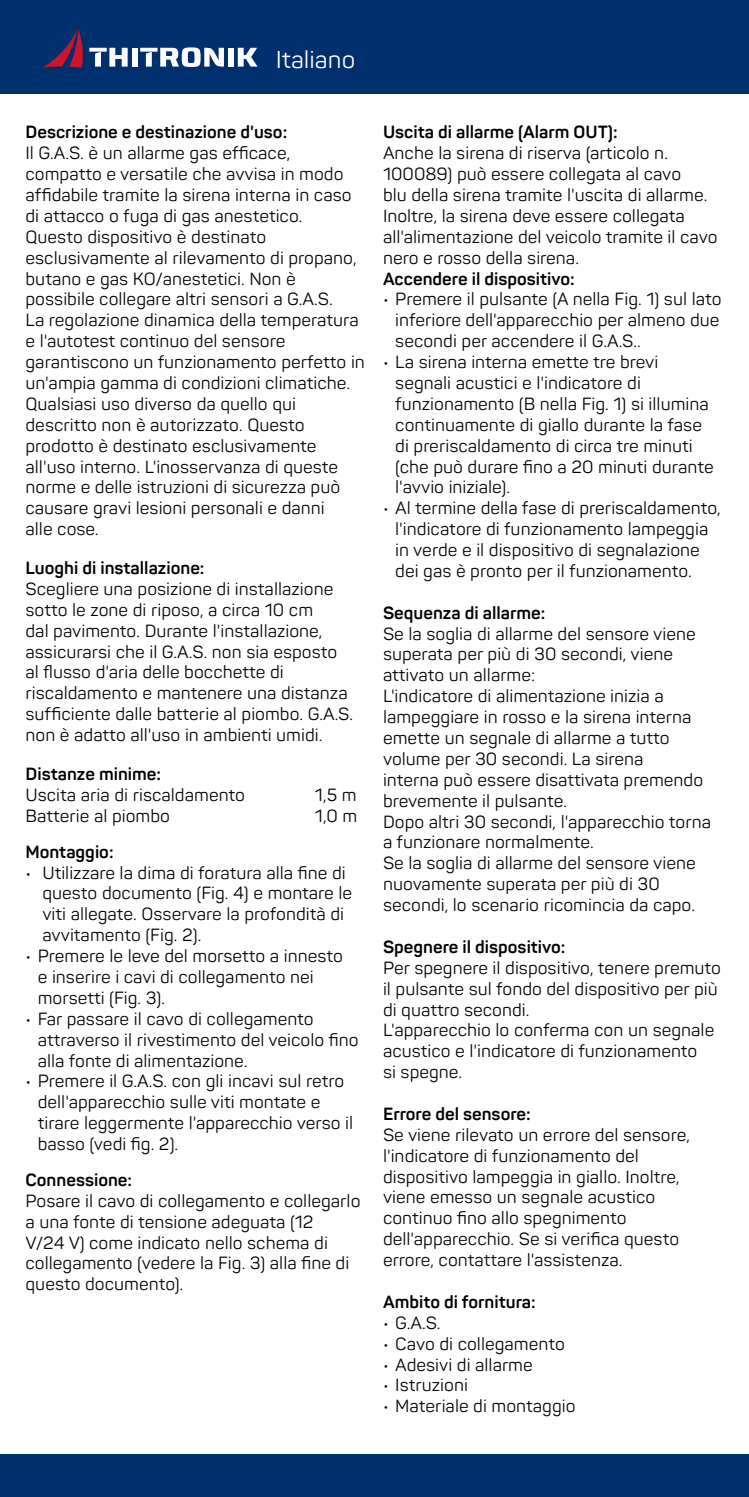
<style>
.page{position:relative;width:749px;height:1497px;background:#fff}
.page>*{position:absolute;margin:0;border:0;box-sizing:border-box;transform-origin:0 0}
.t1{font:24px "Panton";color:#fff}
.t2{font:17.4px/21px "Panton";color:#000}
.t3{font:700 17.4px "Panton";color:#000}
</style>
<div class="page">
<div style="left:0;top:0;width:748px;height:94px;background:#002f6e"></div>
<div style="left:0;top:1454px;width:748px;height:43px;background:#002f6e"></div>
<svg style="left:238px;top:48px;width:19px;height:19px"></svg>
<div style="left:228px;top:48px;width:6px;height:19px;background:#fff"></div>
<svg style="left:140px;top:47px;width:84px;height:20px"></svg>
<div style="left:131px;top:48px;width:6px;height:19px;background:#fff"></div>
<svg style="left:43px;top:29px;width:85px;height:39px"></svg>
<p class="t1" style="left:276px;top:44px;width:81px">Italiano</p>
<p class="t3" style="left:26px;top:121px;width:263px">Descrizione e destinazione d'uso:</p>
<p class="t2" style="left:26px;top:143px;width:327px">Il G.A.S. è un allarme gas efficace, compatto e versatile che avvisa in modo affidabile tramite la sirena interna in caso di attacco o fuga di gas anestetico.</p>
<p class="t2" style="left:26px;top:226px;width:332px">Questo dispositivo è destinato esclusivamente al rilevamento di propano, butano e gas KO/anestetici. Non è possibile collegare altri sensori a G.A.S.</p>
<p class="t2" style="left:26px;top:310px;width:341px">La regolazione dinamica della temperatura e l'autotest continuo del sensore garantiscono un funzionamento perfetto in un'ampia gamma di condizioni climatiche.</p>
<p class="t2" style="left:26px;top:393px;width:316px">Qualsiasi uso diverso da quello qui descritto non è autorizzato. Questo prodotto è destinato esclusivamente all'uso interno. L'inosservanza di queste norme e delle istruzioni di sicurezza può causare gravi lesioni personali e danni alle cose.</p>
<p class="t3" style="left:26px;top:557px;width:180px">Luoghi di installazione:</p>
<p class="t2" style="left:26px;top:578px;width:329px">Scegliere una posizione di installazione sotto le zone di riposo, a circa 10 cm<br>dal pavimento. Durante l'installazione, assicurarsi che il G.A.S. non sia esposto al flusso d'aria delle bocchette di riscaldamento e mantenere una distanza sufficiente dalle batterie al piombo. G.A.S. non è adatto all'uso in ambienti umidi.</p>
<p class="t3" style="left:26px;top:763px;width:137px">Distanze minime:</p>
<p class="t2" style="left:26px;top:784px;width:221px">Uscita aria di riscaldamento</p>
<p class="t2" style="left:315px;top:784px;width:43px">1,5 m</p>
<p class="t2" style="left:26px;top:805px;width:146px">Batterie al piombo</p>
<p class="t2" style="left:315px;top:805px;width:44px">1,0 m</p>
<p class="t3" style="left:26px;top:840px;width:89px">Montaggio:</p>
<p class="t2" style="left:42px;top:862px;width:311px;text-indent:-17px">• Utilizzare la dima di foratura alla fine di questo documento (Fig. 4) e montare le viti allegate. Osservare la profondità di avvitamento (Fig. 2).</p>
<p class="t2" style="left:38px;top:945px;width:307px;text-indent:-12px">• Premere le leve del morsetto a innesto e inserire i cavi di collegamento nei morsetti (Fig. 3).</p>
<p class="t2" style="left:38px;top:1008px;width:322px;text-indent:-12px">• Far passare il cavo di collegamento attraverso il rivestimento del veicolo fino alla fonte di alimentazione.</p>
<p class="t2" style="left:38px;top:1070px;width:317px;text-indent:-12px">• Premere il G.A.S. con gli incavi sul retro dell'apparecchio sulle viti montate e tirare leggermente l'apparecchio verso il basso (vedi fig. 2).</p>
<p class="t3" style="left:26px;top:1169px;width:108px">Connessione:</p>
<p class="t2" style="left:26px;top:1190px;width:336px">Posare il cavo di collegamento e collegarlo a una fonte di tensione adeguata (12<br>V/24 V) come indicato nello schema di collegamento (vedere la Fig. 3) alla fine di questo documento).</p>
<p class="t3" style="left:383px;top:121px;width:236px">Uscita di allarme (Alarm OUT):</p>
<p class="t2" style="left:383px;top:143px;width:336px">Anche la sirena di riserva (articolo n.<br>100089) può essere collegata al cavo<br>blu della sirena tramite l'uscita di allarme.<br>Inoltre, la sirena deve essere collegata all'alimentazione del veicolo tramite il cavo nero e rosso della sirena.</p>
<p class="t3" style="left:383px;top:267px;width:193px">Accendere il dispositivo:</p>
<p class="t2" style="left:395px;top:289px;width:327px;text-align:justify;text-indent:-12px">• Premere il pulsante (A nella Fig. 1) sul lato inferiore dell'apparecchio per almeno due secondi per accendere il G.A.S..</p>
<p class="t2" style="left:395px;top:351px;width:320px;text-indent:-12px">• La sirena interna emette tre brevi segnali acustici e l'indicatore di funzionamento (B nella Fig. 1) si illumina continuamente di giallo durante la fase di preriscaldamento di circa tre minuti (che può durare fino a 20 minuti durante l'avvio iniziale).</p>
<p class="t2" style="left:395px;top:497px;width:327px;text-indent:-12px">• Al termine della fase di preriscaldamento, l'indicatore di funzionamento lampeggia in verde e il dispositivo di segnalazione dei gas è pronto per il funzionamento.</p>
<p class="t3" style="left:383px;top:602px;width:164px">Sequenza di allarme:</p>
<p class="t2" style="left:383px;top:623px;width:314px">Se la soglia di allarme del sensore viene superata per più di 30 secondi, viene attivato un allarme:</p>
<p class="t2" style="left:383px;top:685px;width:321px">L'indicatore di alimentazione inizia a lampeggiare in rosso e la sirena interna emette un segnale di allarme a tutto volume per 30 secondi. La sirena interna può essere disattivata premendo brevemente il pulsante.</p>
<p class="t2" style="left:383px;top:811px;width:329px">Dopo altri 30 secondi, l'apparecchio torna a funzionare normalmente.</p>
<p class="t2" style="left:383px;top:852px;width:314px">Se la soglia di allarme del sensore viene nuovamente superata per più di 30 secondi, lo scenario ricomincia da capo.</p>
<p class="t3" style="left:383px;top:936px;width:184px">Spegnere il dispositivo:</p>
<p class="t2" style="left:383px;top:957px;width:339px">Per spegnere il dispositivo, tenere premuto il pulsante sul fondo del dispositivo per più di quattro secondi.</p>
<p class="t2" style="left:383px;top:1019px;width:333px">L'apparecchio lo conferma con un segnale acustico e l'indicatore di funzionamento si spegne.</p>
<p class="t3" style="left:383px;top:1103px;width:149px">Errore del sensore:</p>
<p class="t2" style="left:383px;top:1124px;width:308px">Se viene rilevato un errore del sensore, l'indicatore di funzionamento del dispositivo lampeggia in giallo. Inoltre, viene emesso un segnale acustico continuo fino allo spegnimento dell'apparecchio. Se si verifica questo errore, contattare l'assistenza.</p>
<p class="t3" style="left:383px;top:1291px;width:154px">Ambito di fornitura:</p>
<p class="t2" style="left:383px;top:1312px;width:59px">• G.A.S.</p>
<p class="t2" style="left:383px;top:1333px;width:183px">• Cavo di collegamento</p>
<p class="t2" style="left:383px;top:1354px;width:151px">• Adesivi di allarme</p>
<p class="t2" style="left:383px;top:1374px;width:86px">• Istruzioni</p>
<p class="t2" style="left:383px;top:1395px;width:194px">• Materiale di montaggio</p>
</div>
